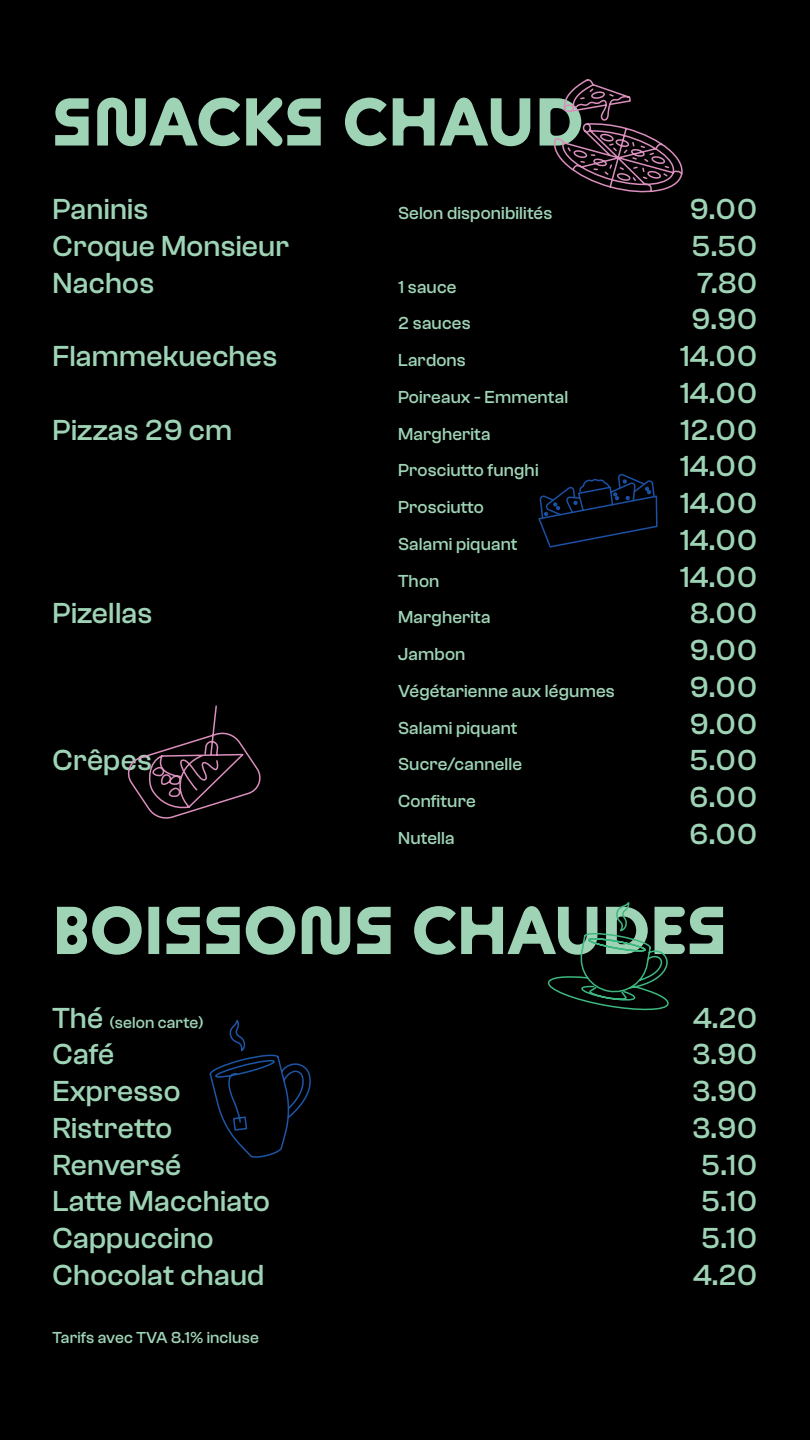
<style>
.page{position:relative;width:810px;height:1440px;background:#000001}
.page>*{position:absolute;margin:0;border:0;box-sizing:border-box;transform-origin:0 0}
.t1{font:700 67.5px "ABC Maxi Round Unlicensed Trial";color:#9ed4b5}
.t2{font:500 30px "Clash Grotesk";letter-spacing:.01em;color:#9ed4b5}
.t3{font:500 18px "Clash Grotesk";letter-spacing:.01em;color:#9ed4b5}
.t4{font:500 16.5px "Clash Grotesk";letter-spacing:.005em;color:#9ed4b5}
.s1{font-size:30px}
</style>
<div class="page">
<svg style="left:553px;top:79px;width:130px;height:114px"></svg>
<svg style="left:127px;top:705px;width:134px;height:114px"></svg>
<svg style="left:538px;top:474px;width:120px;height:74px"></svg>
<svg style="left:547px;top:902px;width:122px;height:109px"></svg>
<svg style="left:209px;top:1019px;width:102px;height:139px"></svg>
<h1 class="t1" style="left:52px;top:78px;width:533px">SNACKS CHAUD</h1>
<p class="t2" style="left:52px;top:192px;width:97px">Paninis</p>
<p class="t3" style="left:398px;top:203px;width:156px">Selon disponibilités</p>
<p class="t2" style="left:690px;top:192px;width:69px">9.00</p>
<p class="t2" style="left:52px;top:229px;width:239px">Croque Monsieur</p>
<p class="t2" style="left:691px;top:229px;width:68px">5.50</p>
<p class="t2" style="left:52px;top:266px;width:103px">Nachos</p>
<p class="t3" style="left:398px;top:277px;width:60px">1 sauce</p>
<p class="t2" style="left:697px;top:266px;width:62px">7.80</p>
<p class="t3" style="left:398px;top:313px;width:74px">2 sauces</p>
<p class="t2" style="left:691px;top:303px;width:68px">9.90</p>
<p class="t2" style="left:52px;top:339px;width:226px">Flammekueches</p>
<p class="t3" style="left:398px;top:350px;width:69px">Lardons</p>
<p class="t2" style="left:680px;top:339px;width:79px">14.00</p>
<p class="t3" style="left:398px;top:387px;width:171px">Poireaux - Emmental</p>
<p class="t2" style="left:680px;top:376px;width:79px">14.00</p>
<p class="t2" style="left:53px;top:413px;width:181px">Pizzas 29 cm</p>
<p class="t3" style="left:398px;top:424px;width:94px">Margherita</p>
<p class="t2" style="left:680px;top:413px;width:79px">12.00</p>
<p class="t3" style="left:398px;top:460px;width:142px">Prosciutto funghi</p>
<p class="t2" style="left:680px;top:450px;width:79px">14.00</p>
<p class="t3" style="left:398px;top:497px;width:87px">Prosciutto</p>
<p class="t2" style="left:680px;top:486px;width:79px">14.00</p>
<p class="t3" style="left:398px;top:534px;width:121px">Salami piquant</p>
<p class="t2" style="left:680px;top:523px;width:79px">14.00</p>
<p class="t3" style="left:398px;top:571px;width:43px">Thon</p>
<p class="t2" style="left:680px;top:560px;width:79px">14.00</p>
<p class="t2" style="left:53px;top:597px;width:101px">Pizellas</p>
<p class="t3" style="left:398px;top:607px;width:94px">Margherita</p>
<p class="t2" style="left:690px;top:597px;width:69px">8.00</p>
<p class="t3" style="left:398px;top:644px;width:69px">Jambon</p>
<p class="t2" style="left:690px;top:633px;width:69px">9.00</p>
<p class="t3" style="left:398px;top:681px;width:218px">Végétarienne aux légumes</p>
<p class="t2" style="left:690px;top:670px;width:69px">9.00</p>
<p class="t3" style="left:398px;top:718px;width:121px">Salami piquant</p>
<p class="t2" style="left:690px;top:707px;width:69px">9.00</p>
<p class="t2" style="left:53px;top:744px;width:101px">Crêpes</p>
<p class="t3" style="left:398px;top:754px;width:126px">Sucre/cannelle</p>
<p class="t2" style="left:690px;top:744px;width:69px">5.00</p>
<p class="t3" style="left:398px;top:791px;width:79px">Confiture</p>
<p class="t2" style="left:689px;top:780px;width:70px">6.00</p>
<p class="t3" style="left:398px;top:828px;width:58px">Nutella</p>
<p class="t2" style="left:689px;top:817px;width:70px">6.00</p>
<h1 class="t1" style="left:52px;top:887px;width:676px">BOISSONS CHAUDES</h1>
<p class="t4" style="left:52px;top:1013px;width:153px"><span class="s1">Thé</span> (selon carte)</p>
<p class="t2" style="left:693px;top:1001px;width:66px">4.20</p>
<p class="t2" style="left:53px;top:1038px;width:63px">Café</p>
<p class="t2" style="left:692px;top:1038px;width:67px">3.90</p>
<p class="t2" style="left:53px;top:1074px;width:130px">Expresso</p>
<p class="t2" style="left:692px;top:1074px;width:67px">3.90</p>
<p class="t2" style="left:53px;top:1111px;width:121px">Ristretto</p>
<p class="t2" style="left:692px;top:1111px;width:67px">3.90</p>
<p class="t2" style="left:53px;top:1148px;width:130px">Renversé</p>
<p class="t2" style="left:701px;top:1148px;width:58px">5.10</p>
<p class="t2" style="left:53px;top:1185px;width:219px">Latte Macchiato</p>
<p class="t2" style="left:701px;top:1185px;width:58px">5.10</p>
<p class="t2" style="left:53px;top:1221px;width:163px">Cappuccino</p>
<p class="t2" style="left:701px;top:1221px;width:58px">5.10</p>
<p class="t2" style="left:53px;top:1258px;width:213px">Chocolat chaud</p>
<p class="t2" style="left:693px;top:1258px;width:66px">4.20</p>
<p class="t4" style="left:52px;top:1328px;width:208px">Tarifs avec TVA 8.1% incluse</p>
</div>
